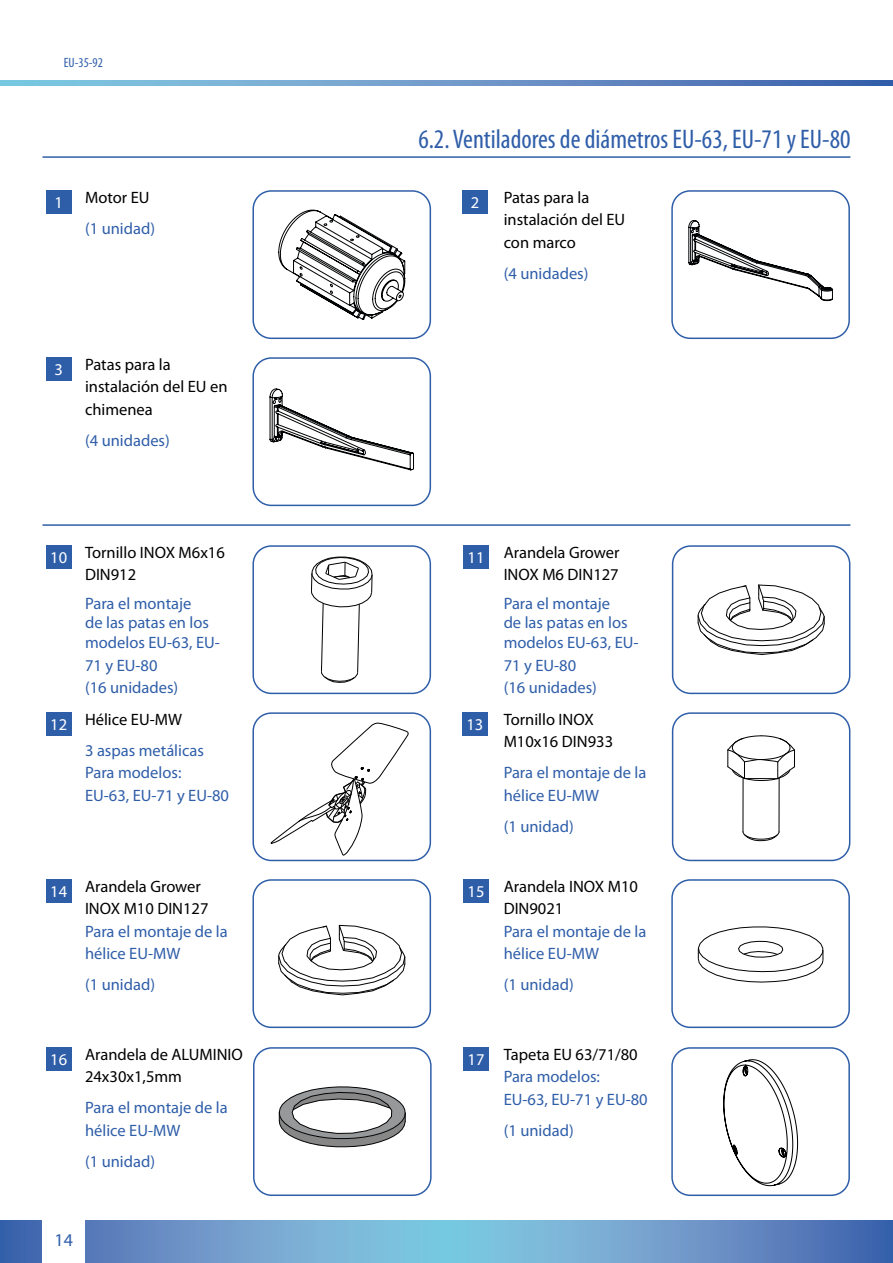
<style>
.page{position:relative;width:893px;height:1263px;background:#fff}
.page>*{position:absolute;margin:0;border:0;box-sizing:border-box;transform-origin:0 0}
.t1{font:condensed 27px "Myriad Pro";color:#2f5ea9}
.t2{font:18px "Myriad Pro";color:#2f5ea9}
.t3{font:16.5px/22.5px "Myriad Pro";color:#2f5ea9}
.t4{font:16.5px/22.5px "Myriad Pro";color:#000}
.t5{font:16.5px "Myriad Pro";color:#fff}
.t6{font:condensed 13.5px "Myriad Pro";color:#2f5ea9}
</style>
<div class="page">
<svg style="left:0;top:1220px;width:893px;height:43px;background:#6b9cca"></svg>
<svg style="left:0;top:81px;width:893px;height:4px;background:#6898c8"></svg>
<div style="left:43px;top:1218px;width:42px;height:45px;background:#fff"></div>
<svg style="left:269px;top:388px;width:145px;height:82px"></svg>
<div style="left:252px;top:357px;width:179px;height:149px;border:2px solid #2f5ea9;border-radius:18px"></div>
<svg style="left:278px;top:209px;width:128px;height:111px"></svg>
<div style="left:252px;top:190px;width:179px;height:149px;border:2px solid #2f5ea9;border-radius:18px"></div>
<svg style="left:688px;top:220px;width:145px;height:81px"></svg>
<div style="left:671px;top:190px;width:179px;height:149px;border:2px solid #2f5ea9;border-radius:18px"></div>
<svg style="left:278px;top:925px;width:128px;height:71px"></svg>
<div style="left:252px;top:879px;width:179px;height:149px;border:2px solid #2f5ea9;border-radius:18px"></div>
<svg style="left:270px;top:723px;width:139px;height:133px"></svg>
<div style="left:252px;top:712px;width:179px;height:149px;border:2px solid #2f5ea9;border-radius:18px"></div>
<svg style="left:311px;top:556px;width:62px;height:127px"></svg>
<div style="left:252px;top:545px;width:179px;height:149px;border:2px solid #2f5ea9;border-radius:18px"></div>
<svg style="left:697px;top:584px;width:128px;height:71px"></svg>
<div style="left:672px;top:545px;width:178px;height:149px;border:2px solid #2f5ea9;border-radius:18px"></div>
<svg style="left:742px;top:831px;width:38px;height:10px"></svg>
<svg style="left:727px;top:735px;width:68px;height:46px"></svg>
<hr style="left:779px;top:778px;width:1px;height:54px;background:#010203">
<hr style="left:743px;top:778px;width:1px;height:54px;background:#010203">
<div style="left:672px;top:712px;width:178px;height:149px;border:2px solid #2f5ea9;border-radius:18px"></div>
<svg style="left:697px;top:926px;width:127px;height:57px"></svg>
<div style="left:671px;top:879px;width:179px;height:149px;border:2px solid #2f5ea9;border-radius:18px"></div>
<div style="left:46px;top:190px;width:25px;height:24px;background:#2f5ea9"></div>
<div style="left:46px;top:357px;width:25px;height:24px;background:#2f5ea9"></div>
<div style="left:46px;top:545px;width:25px;height:24px;background:#2f5ea9"></div>
<div style="left:462px;top:190px;width:25px;height:24px;background:#2f5ea9"></div>
<div style="left:463px;top:545px;width:26px;height:24px;background:#2f5ea9"></div>
<div style="left:46px;top:712px;width:25px;height:24px;background:#2f5ea9"></div>
<div style="left:46px;top:879px;width:25px;height:24px;background:#2f5ea9"></div>
<div style="left:462px;top:712px;width:25px;height:24px;background:#2f5ea9"></div>
<div style="left:463px;top:879px;width:26px;height:24px;background:#2f5ea9"></div>
<hr style="left:43px;top:524px;width:807px;height:2px;background:#2f5ea9">
<svg style="left:279px;top:1086px;width:127px;height:61px"></svg>
<div style="left:253px;top:1047px;width:179px;height:149px;border:2px solid #2f5ea9;border-radius:18px"></div>
<div style="left:46px;top:1047px;width:25px;height:24px;background:#2f5ea9"></div>
<svg style="left:723px;top:1059px;width:75px;height:127px"></svg>
<div style="left:671px;top:1047px;width:179px;height:149px;border:2px solid #2f5ea9;border-radius:18px"></div>
<div style="left:463px;top:1047px;width:26px;height:23px;background:#2f5ea9"></div>
<hr style="left:43px;top:156px;width:807px;height:2px;background:#2f5ea9">
<p class="t6" style="left:64px;top:54px;width:41px">EU-35-92</p>
<h1 class="t1" style="left:418px;top:123px;width:434px">6.2. Ventiladores de diámetros EU-63, EU-71 y EU-80</h1>
<p class="t5" style="left:54px;top:192px;width:10px">1</p>
<p class="t4" style="left:85px;top:186px;width:66px">Motor EU</p>
<p class="t3" style="left:85px;top:217px;width:72px">(1 unidad)</p>
<p class="t5" style="left:471px;top:192px;width:10px">2</p>
<p class="t4" style="left:504px;top:186px;width:123px">Patas para la instalación del EU con marco</p>
<p class="t3" style="left:504px;top:262px;width:86px">(4 unidades)</p>
<p class="t5" style="left:54px;top:359px;width:10px">3</p>
<p class="t4" style="left:85px;top:353px;width:144px">Patas para la instalación del EU en chimenea</p>
<p class="t3" style="left:85px;top:429px;width:86px">(4 unidades)</p>
<p class="t5" style="left:50px;top:548px;width:18px">10</p>
<p class="t4" style="left:85px;top:541px;width:141px">Tornillo INOX M6x16<br>DIN912</p>
<p class="t3" style="left:85px;top:593px;width:136px;line-height:19.8px">Para el montaje<br>de las patas en los modelos EU-63, EU-</p>
<p class="t3" style="left:85px;top:654px;width:95px">71 y EU-80 (16 unidades)</p>
<p class="t5" style="left:468px;top:548px;width:18px">11</p>
<p class="t4" style="left:504px;top:541px;width:117px">Arandela Grower<br>INOX M6 DIN127</p>
<p class="t3" style="left:504px;top:593px;width:136px;line-height:19.8px">Para el montaje<br>de las patas en los modelos EU-63, EU-</p>
<p class="t3" style="left:504px;top:654px;width:95px">71 y EU-80 (16 unidades)</p>
<p class="t5" style="left:50px;top:714px;width:18px">12</p>
<p class="t4" style="left:85px;top:708px;width:98px">Hélice EU-MW</p>
<p class="t3" style="left:85px;top:739px;width:146px">3 aspas metálicas<br>Para modelos:<br>EU-63, EU-71 y EU-80</p>
<p class="t5" style="left:466px;top:714px;width:18px">13</p>
<p class="t4" style="left:504px;top:708px;width:111px">Tornillo INOX<br>M10x16 DIN933</p>
<p class="t3" style="left:504px;top:761px;width:144px">Para el montaje de la hélice EU-MW</p>
<p class="t3" style="left:504px;top:815px;width:72px">(1 unidad)</p>
<p class="t5" style="left:50px;top:881px;width:18px">14</p>
<p class="t4" style="left:85px;top:874px;width:125px">Arandela Grower<br>INOX M10 DIN127</p>
<p class="t3" style="left:85px;top:919px;width:144px">Para el montaje de la hélice EU-MW</p>
<p class="t3" style="left:85px;top:973px;width:72px">(1 unidad)</p>
<p class="t5" style="left:468px;top:881px;width:18px">15</p>
<p class="t4" style="left:504px;top:874px;width:136px">Arandela INOX M10<br>DIN9021</p>
<p class="t3" style="left:504px;top:920px;width:144px">Para el montaje de la hélice EU-MW</p>
<p class="t3" style="left:504px;top:973px;width:72px">(1 unidad)</p>
<p class="t4" style="left:85px;top:1042px;width:159px">Arandela de ALUMINIO<br>24x30x1,5mm</p>
<p class="t3" style="left:85px;top:1096px;width:144px">Para el montaje de la hélice EU-MW</p>
<p class="t3" style="left:85px;top:1149px;width:72px">(1 unidad)</p>
<p class="t5" style="left:50px;top:1049px;width:18px">16</p>
<p class="t5" style="left:468px;top:1049px;width:18px">17</p>
<p class="t4" style="left:504px;top:1042px;width:136px">Tapeta EU 63/71/80</p>
<p class="t3" style="left:504px;top:1065px;width:146px">Para modelos:<br>EU-63, EU-71 y EU-80</p>
<p class="t3" style="left:504px;top:1118px;width:72px">(1 unidad)</p>
<p class="t2" style="left:55px;top:1229px;width:20px">14</p>
</div>
